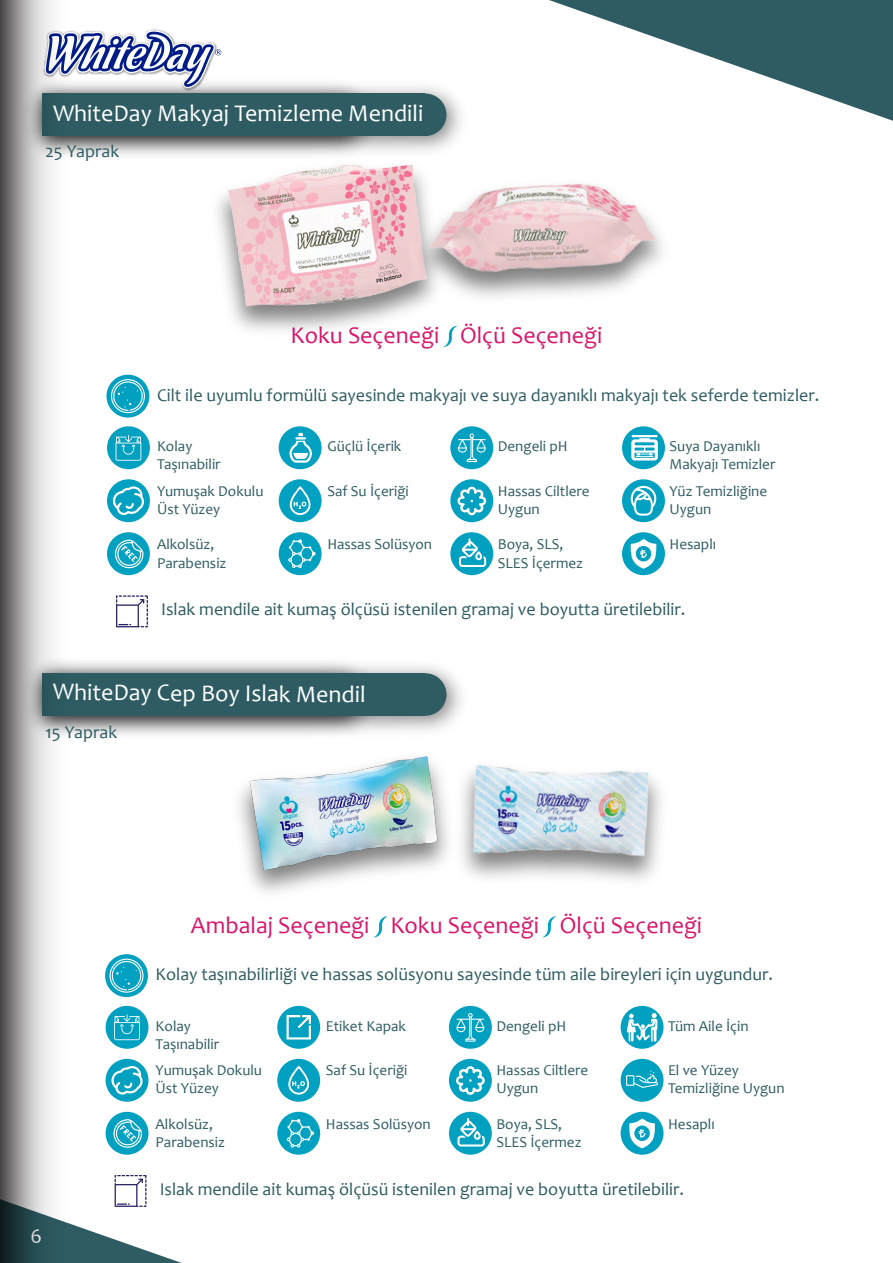
<style>
.page{position:relative;width:893px;height:1263px;background:#fff}
.page>*{position:absolute;margin:0;border:0;box-sizing:border-box;transform-origin:0 0}
.t1{font:24px "Candara";color:#fff}
.t2{font:24px "Candara";color:#d9176c}
.t3{font:21px "Candara";color:#fff}
.t4{font:18px "Candara";color:#2e5c62}
.t5{font:15.15px/18.1px "Candara";color:#2e5c62}
</style>
<div class="page">
<svg style="left:374px;top:919px;width:10px;height:18px"></svg>
<svg style="left:543px;top:916px;width:14px;height:21px"></svg>
<svg style="left:549px;top:0;width:344px;height:121px"></svg>
<svg style="left:69px;top:30px;width:152px;height:42px"></svg>
<img style="left:69px;top:72px;width:393px;height:84px">
<div style="left:404px;top:94px;width:42px;height:42px;background:#2e5c62;border-radius:50%"></div>
<div style="left:43px;top:94px;width:382px;height:42px;background:#2e5c62"></div>
<img style="left:69px;top:661px;width:392px;height:74px">
<div style="left:404px;top:673px;width:42px;height:43px;background:#2e5c62;border-radius:50%"></div>
<div style="left:43px;top:673px;width:382px;height:43px;background:#2e5c62"></div>
<div style="left:450px;top:532px;width:43px;height:43px;background:#00a0c0;border-radius:50%"></div>
<svg style="left:459px;top:538px;width:27px;height:29px"></svg>
<div style="left:450px;top:426px;width:43px;height:43px;background:#00a0c0;border-radius:50%"></div>
<svg style="left:458px;top:433px;width:28px;height:29px"></svg>
<div style="left:450px;top:479px;width:43px;height:43px;background:#00a0c0;border-radius:50%"></div>
<svg style="left:457px;top:487px;width:29px;height:28px"></svg>
<div style="left:107px;top:426px;width:43px;height:43px;background:#00a0c0;border-radius:50%"></div>
<svg style="left:116px;top:435px;width:25px;height:26px"></svg>
<div style="left:107px;top:532px;width:43px;height:43px;background:#00a0c0;border-radius:50%"></div>
<svg style="left:115px;top:540px;width:29px;height:28px"></svg>
<div style="left:107px;top:479px;width:43px;height:43px;background:#00a0c0;border-radius:50%"></div>
<svg style="left:113px;top:486px;width:31px;height:29px"></svg>
<div style="left:279px;top:479px;width:43px;height:43px;background:#00a0c0;border-radius:50%"></div>
<svg style="left:290px;top:486px;width:21px;height:29px"></svg>
<div style="left:279px;top:426px;width:43px;height:43px;background:#00a0c0;border-radius:50%"></div>
<div style="left:279px;top:532px;width:43px;height:43px;background:#00a0c0;border-radius:50%"></div>
<svg style="left:288px;top:539px;width:28px;height:29px"></svg>
<div style="left:622px;top:479px;width:43px;height:43px;background:#00a0c0;border-radius:50%"></div>
<div style="left:622px;top:426px;width:43px;height:43px;background:#00a0c0;border-radius:50%"></div>
<div style="left:622px;top:532px;width:43px;height:43px;background:#00a0c0;border-radius:50%"></div>
<svg style="left:630px;top:539px;width:27px;height:30px"></svg>
<svg style="left:116px;top:595px;width:32px;height:32px"></svg>
<svg style="left:443px;top:344px;width:7px;height:3px"></svg>
<div style="left:106px;top:375px;width:43px;height:43px;background:#00a0c0;border-radius:50%"></div>
<svg style="left:111px;top:379px;width:34px;height:34px"></svg>
<div style="left:449px;top:1112px;width:43px;height:43px;background:#00a0c0;border-radius:50%"></div>
<svg style="left:457px;top:1118px;width:28px;height:28px"></svg>
<div style="left:449px;top:1006px;width:43px;height:43px;background:#00a0c0;border-radius:50%"></div>
<svg style="left:456px;top:1013px;width:28px;height:28px"></svg>
<div style="left:449px;top:1059px;width:43px;height:43px;background:#00a0c0;border-radius:50%"></div>
<svg style="left:456px;top:1066px;width:29px;height:29px"></svg>
<div style="left:106px;top:1006px;width:42px;height:43px;background:#00a0c0;border-radius:50%"></div>
<svg style="left:114px;top:1014px;width:26px;height:26px"></svg>
<div style="left:106px;top:1112px;width:42px;height:43px;background:#00a0c0;border-radius:50%"></div>
<svg style="left:113px;top:1119px;width:29px;height:29px"></svg>
<div style="left:106px;top:1059px;width:42px;height:43px;background:#00a0c0;border-radius:50%"></div>
<svg style="left:111px;top:1066px;width:32px;height:28px"></svg>
<div style="left:277px;top:1059px;width:43px;height:43px;background:#00a0c0;border-radius:50%"></div>
<svg style="left:288px;top:1066px;width:21px;height:28px"></svg>
<div style="left:277px;top:1006px;width:43px;height:43px;background:#00a0c0;border-radius:50%"></div>
<svg style="left:286px;top:1015px;width:25px;height:25px"></svg>
<div style="left:277px;top:1112px;width:43px;height:43px;background:#00a0c0;border-radius:50%"></div>
<svg style="left:287px;top:1119px;width:27px;height:28px"></svg>
<div style="left:621px;top:1059px;width:42px;height:43px;background:#00a0c0;border-radius:50%"></div>
<svg style="left:626px;top:1071px;width:32px;height:17px"></svg>
<div style="left:621px;top:1006px;width:42px;height:43px;background:#00a0c0;border-radius:50%"></div>
<svg style="left:627px;top:1013px;width:30px;height:28px"></svg>
<div style="left:621px;top:1112px;width:42px;height:43px;background:#00a0c0;border-radius:50%"></div>
<svg style="left:629px;top:1118px;width:26px;height:30px"></svg>
<svg style="left:69px;top:1175px;width:113px;height:88px"></svg>
<svg style="left:105px;top:954px;width:43px;height:43px"></svg>
<svg style="left:110px;top:959px;width:34px;height:34px"></svg>
<img style="left:202px;top:152px;width:250px;height:192px">
<img style="left:227px;top:164px;width:200px;height:142px">
<img style="left:403px;top:172px;width:25px;height:139px">
<img style="left:428px;top:129px;width:235px;height:212px">
<img style="left:491px;top:766px;width:170px;height:115px">
<img style="left:205px;top:706px;width:286px;height:213px">
<svg style="left:631px;top:435px;width:27px;height:25px"></svg>
<svg style="left:631px;top:486px;width:25px;height:30px"></svg>
<svg style="left:289px;top:433px;width:23px;height:30px"></svg>
<svg style="left:40px;top:0;width:29px;height:1263px"></svg>
<svg style="left:0;top:0;width:40px;height:1263px;background:#909090"></svg>
<h1 class="t1" style="left:53px;top:98px;width:372px">WhiteDay Makyaj Temizleme Mendili</h1>
<h1 class="t1" style="left:55px;top:101px;width:235px">100 Yaprak Ürünlerimiz</h1>
<p class="t4" style="left:46px;top:140px;width:75px">25 Yaprak</p>
<h1 class="t2" style="left:291px;top:320px;width:313px">Koku Seçeneği Ölçü Seçeneği</h1>
<p class="t4" style="left:157px;top:384px;width:664px">Cilt ile uyumlu formülü sayesinde makyajı ve suya dayanıklı makyajı tek seferde temizler.</p>
<p class="t5" style="left:157px;top:437px;width:65px">Kolay<br>Taşınabilir</p>
<p class="t5" style="left:157px;top:482px;width:108px">Yumuşak Dokulu<br>Üst Yüzey</p>
<p class="t5" style="left:157px;top:535px;width:71px">Alkolsüz,<br>Parabensiz</p>
<p class="t5" style="left:327px;top:437px;width:76px">Güçlü İçerik</p>
<p class="t5" style="left:327px;top:482px;width:83px">Saf Su İçeriği</p>
<p class="t5" style="left:327px;top:535px;width:106px">Hassas Solüsyon</p>
<p class="t5" style="left:498px;top:437px;width:71px">Dengeli pH</p>
<p class="t5" style="left:498px;top:482px;width:93px">Hassas Ciltlere<br>Uygun</p>
<p class="t5" style="left:498px;top:535px;width:87px">Boya, SLS,<br>SLES İçermez</p>
<p class="t5" style="left:669px;top:437px;width:107px">Suya Dayanıklı<br>Makyajı Temizler</p>
<p class="t5" style="left:669px;top:482px;width:99px">Yüz Temizliğine<br>Uygun</p>
<p class="t5" style="left:669px;top:535px;width:48px">Hesaplı</p>
<p class="t4" style="left:161px;top:598px;width:526px">Islak mendile ait kumaş ölçüsü istenilen gramaj ve boyutta üretilebilir.</p>
<h1 class="t1" style="left:53px;top:675px;width:314px;rotate:1deg">WhiteDay Cep Boy Islak Mendil</h1>
<h1 class="t1" style="left:55px;top:681px;width:233px">120 Yaprak Ürünlerimiz</h1>
<p class="t4" style="left:46px;top:720px;width:73px">15 Yaprak</p>
<h2 class="t3" style="left:30px;top:1223px;width:13px">6</h2>
<h1 class="t2" style="left:191px;top:910px;width:513px">Ambalaj Seçeneği Koku Seçeneği Ölçü Seçeneği</h1>
<p class="t4" style="left:156px;top:963px;width:619px">Kolay taşınabilirliği ve hassas solüsyonu sayesinde tüm aile bireyleri için uygundur.</p>
<p class="t5" style="left:156px;top:1016px;width:65px">Kolay<br>Taşınabilir</p>
<p class="t5" style="left:156px;top:1061px;width:108px">Yumuşak Dokulu<br>Üst Yüzey</p>
<p class="t5" style="left:156px;top:1115px;width:71px">Alkolsüz,<br>Parabensiz</p>
<p class="t5" style="left:668px;top:1016px;width:82px">Tüm Aile İçin</p>
<p class="t5" style="left:668px;top:1061px;width:118px">El ve Yüzey<br>Temizliğine Uygun</p>
<p class="t5" style="left:668px;top:1115px;width:48px">Hesaplı</p>
<p class="t5" style="left:326px;top:1016px;width:82px">Etiket Kapak</p>
<p class="t5" style="left:326px;top:1061px;width:83px">Saf Su İçeriği</p>
<p class="t5" style="left:326px;top:1115px;width:106px">Hassas Solüsyon</p>
<p class="t5" style="left:496px;top:1016px;width:71px">Dengeli pH</p>
<p class="t5" style="left:496px;top:1061px;width:93px">Hassas Ciltlere<br>Uygun</p>
<p class="t5" style="left:496px;top:1115px;width:87px">Boya, SLS,<br>SLES İçermez</p>
<p class="t4" style="left:160px;top:1178px;width:526px">Islak mendile ait kumaş ölçüsü istenilen gramaj ve boyutta üretilebilir.</p>
</div>
